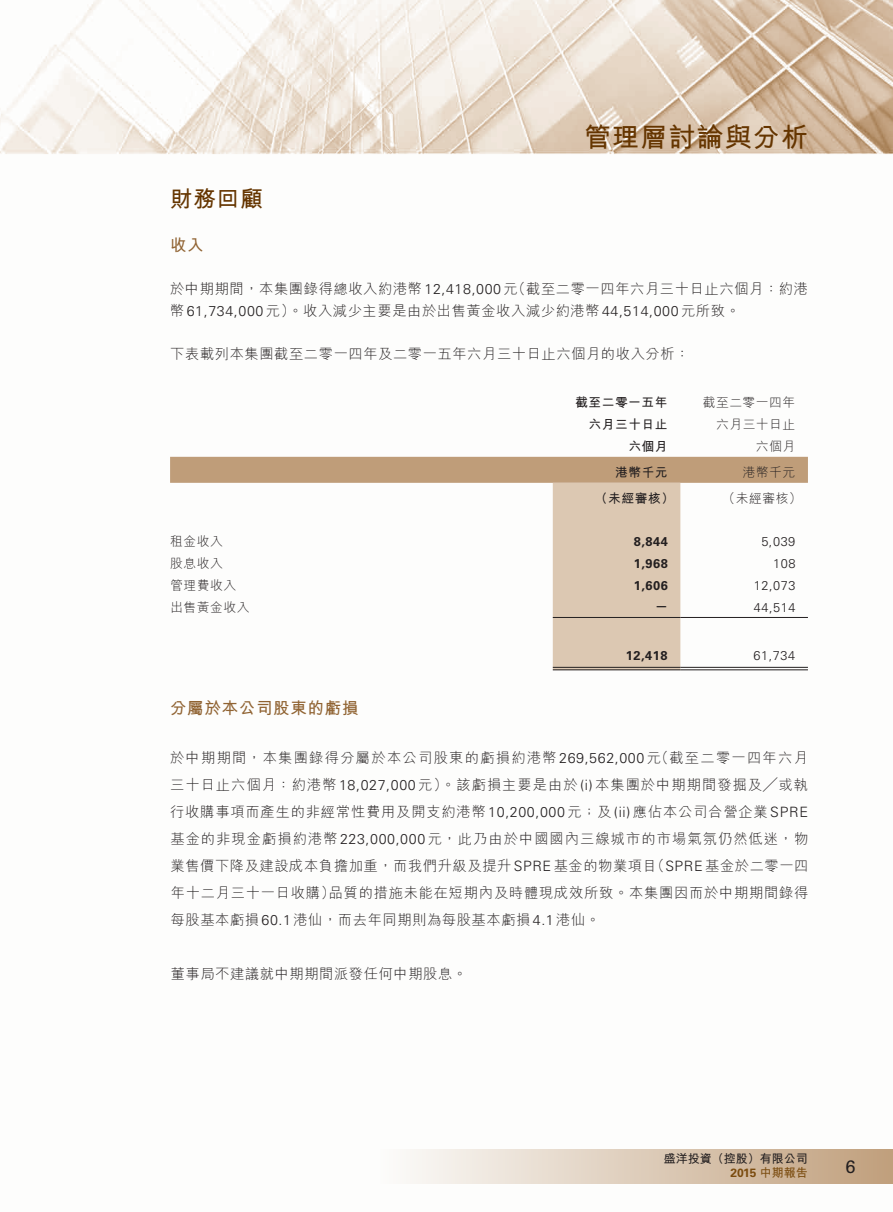
<style>
.page{position:relative;width:893px;height:1212px;background:#fff}
.page>*{position:absolute;margin:0;border:0;box-sizing:border-box;transform-origin:0 0}
.t1{font:700 27px "M Hei HK";letter-spacing:.04em;color:#653500}
.t2{font:700 22.5px "M Hei HK";color:#653500}
.t3{font:18px "Univers";color:#231f20}
.t4{font:700 16.5px "M Hei HK";letter-spacing:.04em;color:#906332}
.t5{font:300 14.25px/27px "M Hei HK";letter-spacing:.055em;color:#231f20}
.t6{font:300 14.25px/27px "M Hei HK";letter-spacing:.075em;color:#231f20;text-align:right}
.t7{font:300 12.75px/21.8px "M Hei HK";letter-spacing:.04em;color:#231f20;text-align:right}
.t8{font:700 12.75px/21.8px "M Hei HK";letter-spacing:.04em;color:#231f20;text-align:right}
.t9{font:300 12.75px "Univers";letter-spacing:.04em;color:#231f20}
.t10{font:700 12.75px "Univers";letter-spacing:.04em;color:#231f20}
.t11{font:700 12px "M Hei HK";color:#231f20}
.t12{font:700 12px "Univers";color:#7b4c0f}
.s1{font-family:"Univers"}
.s2{font-family:"M Hei HK"}
</style>
<div class="page">
<img style="left:0;top:0;width:893px;height:671px">
<div style="left:381px;top:1149px;width:512px;height:35px;background:linear-gradient(to right,#fcfcfa,#c09f7c)"></div>
<svg style="left:170px;top:457px;width:638px;height:213px"></svg>
<hr style="left:553px;top:617px;width:127px;height:1px;background:#231f20">
<hr style="left:680px;top:617px;width:128px;height:1px;background:#231f20">
<hr style="left:553px;top:667px;width:127px;height:1px;background:#231f20">
<hr style="left:553px;top:669px;width:127px;height:1px;background:#231f20">
<hr style="left:680px;top:667px;width:128px;height:1px;background:#231f20">
<hr style="left:680px;top:669px;width:128px;height:1px;background:#231f20">
<h1 class="t1" style="left:584px;top:118px;width:225px">管理層討論與分析</h1>
<h2 class="t2" style="left:170px;top:183px;width:94px">財務回顧</h2>
<p class="t4" style="left:170px;top:233px;width:35px">收入</p>
<p class="t5" style="left:170px;top:278px;width:639px;line-height:21.8px">於中期期間，本集團錄得總收入約港幣<span class="s1">12,418,000</span> （元截至二零一四年六月三十日止六個月：約港幣<span class="s1">61,734,000</span> 元）。收入減少主要是由於出售黃金收入減少約港幣<span class="s1">44,514,000</span> 元所致。</p>
<p class="t5" style="left:170px;top:340px;width:521px">下表載列本集團截至二零一四年及二零一五年六月三十日止六個月的收入分析：</p>
<p class="t8" style="left:575px;top:391px;width:94px">截至二零一五年六月三十日止六個月</p>
<p class="t7" style="left:703px;top:391px;width:94px">截至二零一四年六月三十日止六個月</p>
<p class="t7" style="left:743px;top:461px;width:54px">港幣千元</p>
<p class="t8" style="left:615px;top:460px;width:54px">港幣千元</p>
<p class="t8" style="left:595px;top:486px;width:81px">（未經審核）</p>
<p class="t7" style="left:722px;top:487px;width:81px">（未經審核(</p>
<p class="t7" style="left:170px;top:530px;width:54px">租金收入</p>
<p class="t10" style="left:634px;top:534px;width:36px">8,844</p>
<p class="t9" style="left:761px;top:534px;width:36px">5,039</p>
<p class="t7" style="left:170px;top:552px;width:54px">股息收入</p>
<p class="t10" style="left:634px;top:556px;width:36px">1,968</p>
<p class="t9" style="left:773px;top:556px;width:24px">108</p>
<p class="t7" style="left:170px;top:574px;width:67px">管理費收入</p>
<p class="t10" style="left:634px;top:578px;width:36px">1,606</p>
<p class="t9" style="left:754px;top:578px;width:43px">12,073</p>
<p class="t7" style="left:170px;top:596px;width:81px">出售黃金收入</p>
<p class="t10" style="left:655px;top:598px;width:14px">—</p>
<p class="t9" style="left:754px;top:599px;width:43px">44,514</p>
<p class="t10" style="left:626px;top:648px;width:43px">12,418</p>
<p class="t9" style="left:753px;top:647px;width:43px">61,734</p>
<p class="t4" style="left:170px;top:696px;width:190px">分屬於本公司股東的虧損</p>
<p class="t6" style="left:170px;top:744px;width:640px">於中期期間，本集團錄得分屬於本公司股東的虧損約港幣<span class="s1">269,562,000</span> （元截至二零一四年六月三十日止六個月：約港幣<span class="s1">18,027,000</span>元）。該虧損主要是由於 <span class="s1">)i(</span> 本集團於中期期間發掘及╱或執行收購事項而產生的非經常性費用及開支約港幣<span class="s1">10,200,000</span> 元；及<span class="s1">( )i i</span> 應佔本公司合營企業<span class="s1">SPRE</span>基金的非現金虧損約港幣<span class="s1">223,000,000</span>元，此乃由於中國國內三線城市的市場氣氛仍然低迷，物（<span class="s1">SPRE</span>基金於二零一四</p>
<p class="t5" style="left:329px;top:852px;width:481px;text-indent:-158px">業售價下降及建設成本負擔加重，而我們升級及提升<span class="s1">SPRE</span> 基金的物業項目<br>品質的措施未能在短期內及時體現成效所致。本集團因而於中期期間錄得</p>
<p class="t5" style="left:171px;top:879px;width:431px">年十二月三十一日收購）<br>每股基本虧損<span class="s1">60.1</span> 港仙，而去年同期則為每股基本虧損<span class="s1">4.1</span> 港仙。</p>
<p class="t5" style="left:171px;top:960px;width:298px">董事局不建議就中期期間派發任何中期股息。</p>
<p class="t11" style="left:664px;top:1150px;width:145px">盛洋投資（控股）有限公司</p>
<p class="t12" style="left:731px;top:1166px;width:79px">2015 <span class="s2">中期報告</span></p>
<p class="t3" style="left:845px;top:1156px;width:12px">6</p>
</div>
